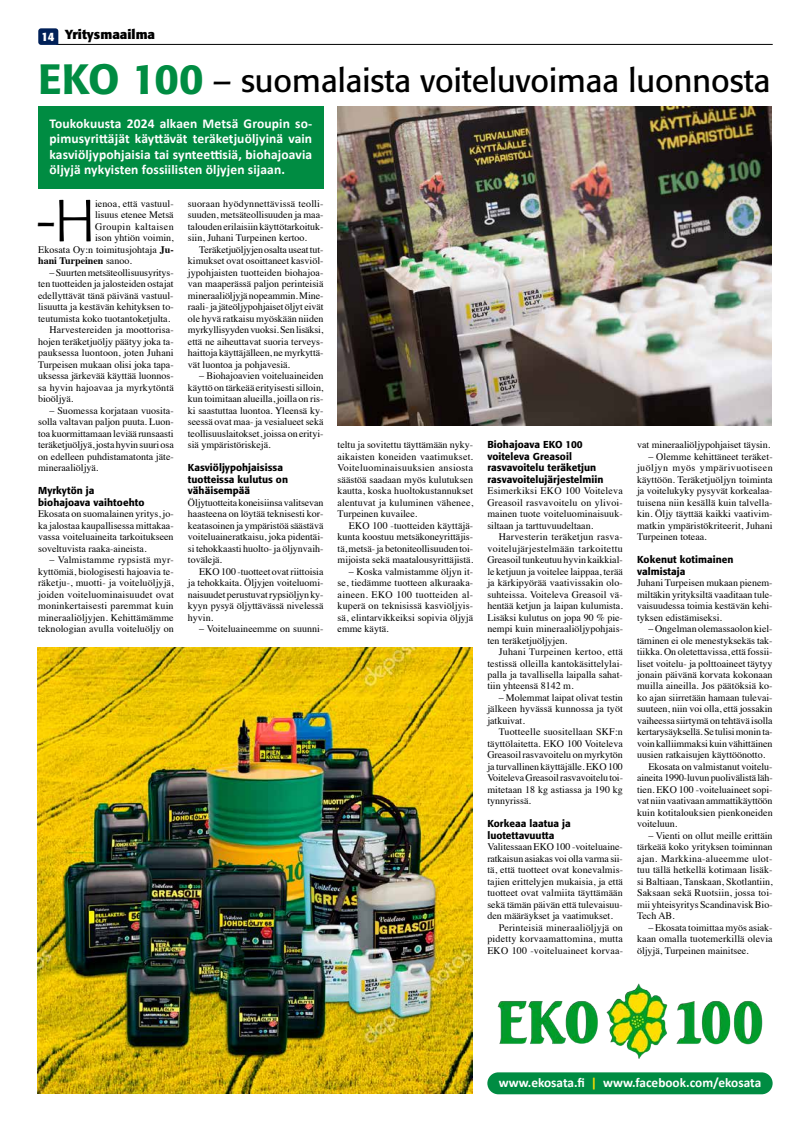
<style>
.page{position:relative;width:794px;height:1134px;background:#fff}
.page>*{position:absolute;margin:0;border:0;box-sizing:border-box;transform-origin:0 0}
.t1{font:300 58.6px "Formata";color:#000;scale:.5 1}
.t2{font:32px "Formata";color:#000}
.t3{font:700 13.5px/15.5px "Calibri";letter-spacing:.01em;color:#fff;text-align:justify}
.t4{font:700 13.3px "Calibri";color:#fff}
.t5{font:700 13px "Formata";color:#000}
.t6{font:10px/11.5px "Times";color:#000;text-align:justify}
.t7{font:500 10px/11.5px "Formata";letter-spacing:.005em;color:#000}
.t8{font:700 10px "Times";color:#000}
.t9{font:10px "Times";letter-spacing:.04em;color:#000}
.s1{font-weight:500;font-size:42px;color:#008c42}
.s2{font-weight:700}
.s3{font-weight:400}
.s4{color:#f9dd00}
</style>
<div class="page">
<hr style="left:56px;top:44px;width:716px;height:1px;background:#000">
<svg style="left:38px;top:28px;width:20px;height:17px"></svg>
<div style="left:487px;top:1072px;width:285px;height:22px;background:#008c42;border-radius:11px"></div>
<div style="left:38px;top:106px;width:285px;height:83px;background:#008c42"></div>
<img style="left:37px;top:648px;width:435px;height:446px">
<img style="left:338px;top:106px;width:434px;height:319px">
<img style="left:497px;top:983px;width:266px;height:76px">
<h3 class="t5" style="left:41px;top:27px;width:115px"><sub>214</sub> Yritysmaailma</h3>
<h2 class="t2" style="left:38px;top:61px;width:734px"><span class="s1">EKO 100</span> – suomalaista voiteluvoimaa luonnosta</h2>
<h3 class="t3" style="left:50px;top:115px;width:264px">Toukokuusta 2024 alkaen Metsä Groupin so&shy;pimusyrittäjät käyttävät teräketjuöljyinä vain kasviöljypohjaisia tai synteettisiä, biohajoavia öljyjä nykyisten fossiilisten öljyjen sijaan.</h3>
<h1 class="t1" style="left:38px;top:186px;width:116px">–H</h1>
<p class="t6" style="left:95px;top:197px;width:80px">ienoa, että vastuul-</p>
<p class="t6" style="left:95px;top:208px;width:80px">lisuus etenee Metsä</p>
<p class="t9" style="left:95px;top:217px;width:80px">Groupin kaltaisen</p>
<p class="t6" style="left:95px;top:231px;width:80px">ison yhtiön voimin,</p>
<p class="t6" style="left:38px;top:243px;width:137px">Ekosata Oy:n toimitusjohtaja <span class="s2">Ju-</span></p>
<p class="t8" style="left:38px;top:251px;width:95px">hani Turpeinen <span class="s3">sanoo.</span></p>
<p class="t6" style="left:50px;top:266px;width:126px">– Suurten metsäteollisuusyritys-</p>
<p class="t6" style="left:38px;top:277px;width:137px">ten tuotteiden ja jalosteiden ostajat</p>
<p class="t6" style="left:38px;top:289px;width:137px">edellyttävät tänä päivänä vastuul-</p>
<p class="t6" style="left:38px;top:300px;width:137px">lisuutta ja kestävän kehityksen to-</p>
<p class="t6" style="left:38px;top:312px;width:133px">teutumista koko tuotantoketjulta.</p>
<p class="t6" style="left:50px;top:323px;width:126px">Harvestereiden ja moottorisa-</p>
<p class="t6" style="left:38px;top:335px;width:137px">hojen teräketjuöljy päätyy joka ta-</p>
<p class="t6" style="left:38px;top:346px;width:137px">pauksessa luontoon, joten Juhani</p>
<p class="t6" style="left:38px;top:358px;width:137px">Turpeisen mukaan olisi joka tapa-</p>
<p class="t6" style="left:38px;top:369px;width:137px">uksessa järkevää käyttää luonnos-</p>
<p class="t6" style="left:38px;top:381px;width:137px">sa hyvin hajoavaa ja myrkytöntä</p>
<p class="t6" style="left:38px;top:392px;width:37px">bioöljyä.</p>
<p class="t6" style="left:38px;top:404px;width:137px;text-indent:11px">– Suomessa korjataan vuosita&shy;solla valtavan paljon puuta. Luon&shy;toa kuormittamaan leviää runsaasti teräketjuöljyä, josta hyvin suuri osa on edelleen puhdistamatonta jäte&shy;mineraaliöljyä.</p>
<p class="t7" style="left:38px;top:485px;width:108px">Myrkytön ja biohajoava vaihtoehto</p>
<p class="t6" style="left:38px;top:507px;width:137px">Ekosata on suomalainen yritys, jo&shy;ka jalostaa kaupallisessa mittakaa&shy;vassa voiteluaineita tarkoitukseen soveltuvista raaka-aineista.</p>
<p class="t6" style="left:38px;top:553px;width:137px;text-indent:11px">– Valmistamme rypsistä myr&shy;kyttömiä, biologisesti hajoavia te&shy;räketju-, muotti- ja voiteluöljyjä, joiden voiteluominaisuudet ovat moninkertaisesti paremmat kuin mineraaliöljyjen. Kehittämämme teknologian avulla voiteluöljy on</p>
<p class="t6" style="left:188px;top:197px;width:137px">suoraan hyödynnettävissä teolli&shy;suuden, metsäteollisuuden ja maa&shy;talouden erilaisiin käyttötarkoituk&shy;siin, Juhani Turpeinen kertoo.</p>
<p class="t6" style="left:188px;top:243px;width:137px;text-indent:11px">Teräketjuöljyjen osalta useat tut&shy;kimukset ovat osoittaneet kasviöl&shy;jypohjaisten tuotteiden biohajoa&shy;van maaperässä paljon perinteisiä mineraaliöljyjä nopeammin. Mine&shy;raali- ja jäteöljypohjaiset öljyt eivät ole hyvä ratkaisu myöskään niiden myrkyllisyyden vuoksi. Sen lisäksi, että ne aiheuttavat suoria terveys&shy;haittoja käyttäjälleen, ne myrkyttä&shy;vät luontoa ja pohjavesiä.</p>
<p class="t6" style="left:188px;top:369px;width:137px;text-indent:11px">– Biohajoavien voiteluaineiden käyttö on tärkeää erityisesti silloin, kun toimitaan alueilla, joilla on ris&shy;ki saastuttaa luontoa. Yleensä ky&shy;seessä ovat maa- ja vesialueet sekä teollisuuslaitokset, joissa on erityi&shy;siä ympäristöriskejä.</p>
<p class="t7" style="left:188px;top:462px;width:102px">Kasviöljypohjaisissa tuotteissa kulutus on vähäisempää</p>
<p class="t6" style="left:188px;top:496px;width:137px">Öljytuotteita koneisiinsa valitsevan haasteena on löytää teknisesti kor&shy;keatasoinen ja ympäristöä säästävä voiteluaineratkaisu, joka pidentäi&shy;si tehokkaasti huolto- ja öljynvaih&shy;tovälejä.</p>
<p class="t6" style="left:188px;top:565px;width:137px;text-indent:11px">EKO 100 -tuotteet ovat riittoisia ja tehokkaita. Öljyjen voiteluomi&shy;naisuudet perustuvat rypsiöljyn ky&shy;kyyn pysyä öljyttävässä nivelessä hyvin.</p>
<p class="t6" style="left:199px;top:622px;width:126px">– Voiteluaineemme on suunni-</p>
<p class="t6" style="left:338px;top:438px;width:137px">teltu ja sovitettu täyttämään nyky&shy;aikaisten koneiden vaatimukset.<br>Voiteluominaisuuksien ansiosta säästöä saadaan myös kulutuksen kautta, koska huoltokustannukset alentuvat ja kuluminen vähenee, Turpeinen kuvailee.</p>
<p class="t6" style="left:338px;top:519px;width:137px;text-indent:11px">EKO 100 -tuotteiden käyttäjä&shy;kunta koostuu metsäkoneyrittäjis&shy;tä, metsä- ja betoniteollisuuden toi&shy;mijoista sekä maatalousyrittäjistä.</p>
<p class="t6" style="left:338px;top:565px;width:137px;text-indent:11px">– Koska valmistamme öljyn it&shy;se, tiedämme tuotteen alkuraaka&shy;aineen. EKO 100 tuotteiden al&shy;kuperä on teknisissä kasviöljyis&shy;sä, elintarvikkeiksi sopivia öljyjä emme käytä.</p>
<p class="t7" style="left:487px;top:439px;width:118px">Biohajoava EKO 100 voiteleva Greasoil rasvavoitelu teräketjun rasvavoitelujärjestelmiin</p>
<p class="t6" style="left:487px;top:484px;width:137px">Esimerkiksi EKO 100 Voiteleva Greasoil rasvavoitelu on ylivoi&shy;mainen tuote voiteluominaisuuk&shy;siltaan ja tarttuvuudeltaan.</p>
<p class="t6" style="left:487px;top:530px;width:137px;text-indent:11px">Harvesterin teräketjun rasva&shy;voitelujärjestelmään tarkoitettu Greasoil tunkeutuu hyvin kaikkial&shy;le ketjuun ja voitelee laippaa, terää ja kärkipyörää vaativissakin olo&shy;suhteissa. Voiteleva Greasoil vä&shy;hentää ketjun ja laipan kulumista.<br>Lisäksi kulutus on jopa 90 % pie&shy;nempi kuin mineraaliöljypohjais&shy;ten teräketjuöljyjen.</p>
<p class="t6" style="left:487px;top:645px;width:137px;text-indent:11px">Juhani Turpeinen kertoo, että testissä olleilla kantokäsittelylai&shy;palla ja tavallisella laipalla sahat&shy;tiin yhteensä 8142 m.</p>
<p class="t6" style="left:487px;top:691px;width:137px;text-indent:11px">– Molemmat laipat olivat testin jälkeen hyvässä kunnossa ja työt jatkuivat.</p>
<p class="t6" style="left:487px;top:725px;width:137px;text-indent:11px">Tuotteelle suositellaan SKF:n täyttölaitetta. EKO 100 Voiteleva Greasoil rasvavoitelu on myrkytön ja turvallinen käyttäjälle. EKO 100<br>Voiteleva Greasoil rasvavoitelu toi&shy;mitetaan 18 kg astiassa ja 190 kg tynnyrissä.</p>
<p class="t7" style="left:487px;top:818px;width:85px">Korkeaa laatua ja luotettavuutta</p>
<p class="t6" style="left:487px;top:840px;width:137px">Valitessaan EKO 100 -voiteluaine&shy;ratkaisun asiakas voi olla varma sii&shy;tä, että tuotteet ovat konevalmis&shy;tajien erittelyjen mukaisia, ja että tuotteet ovat valmiita täyttämään sekä tämän päivän että tulevaisuu&shy;den määräykset ja vaatimukset.</p>
<p class="t6" style="left:487px;top:921px;width:137px;text-indent:11px">Perinteisiä mineraaliöljyjä on pidetty korvaamattomina, mutta EKO 100 -voiteluaineet korvaa-</p>
<p class="t6" style="left:637px;top:438px;width:135px">vat mineraaliöljypohjaiset täysin.</p>
<p class="t6" style="left:637px;top:450px;width:137px;text-indent:11px">– Olemme kehittäneet teräket&shy;juöljyn myös ympärivuotiseen käyttöön. Teräketjuöljyn toiminta ja voitelukyky pysyvät korkealaa&shy;tuisena niin kesällä kuin talvella&shy;kin. Öljy täyttää kaikki vaativim&shy;matkin ympäristökriteerit, Juhani Turpeinen toteaa.</p>
<p class="t7" style="left:637px;top:554px;width:98px">Kokenut kotimainen valmistaja</p>
<p class="t6" style="left:637px;top:576px;width:137px">Juhani Turpeisen mukaan pienem&shy;miltäkin yrityksiltä vaaditaan tule&shy;vaisuudessa toimia kestävän kehi&shy;tyksen edistämiseksi.</p>
<p class="t6" style="left:648px;top:622px;width:126px">– Ongelman olemassaolon kiel-</p>
<p class="t6" style="left:637px;top:633px;width:137px">täminen ei ole menestyksekäs tak-</p>
<p class="t6" style="left:637px;top:645px;width:137px">tiikka. On oletettavissa, että fossii-</p>
<p class="t6" style="left:637px;top:656px;width:137px">liset voitelu- ja polttoaineet täytyy</p>
<p class="t6" style="left:637px;top:668px;width:137px">jonain päivänä korvata kokonaan</p>
<p class="t6" style="left:637px;top:679px;width:137px">muilla aineilla. Jos päätöksiä ko-</p>
<p class="t6" style="left:637px;top:691px;width:137px">ko ajan siirretään hamaan tulevai-</p>
<p class="t6" style="left:637px;top:702px;width:137px">suuteen, niin voi olla, että jossakin</p>
<p class="t6" style="left:637px;top:714px;width:137px">vaiheessa siirtymä on tehtävä isolla</p>
<p class="t6" style="left:637px;top:725px;width:137px">kertarysäyksellä. Se tulisi monin ta-</p>
<p class="t6" style="left:637px;top:737px;width:137px">voin kalliimmaksi kuin vähittäinen</p>
<p class="t6" style="left:637px;top:748px;width:130px">uusien ratkaisujen käyttöönotto.</p>
<p class="t6" style="left:648px;top:760px;width:126px">Ekosata on valmistanut voitelu-</p>
<p class="t6" style="left:637px;top:771px;width:137px">aineita 1990-luvun puolivälistä läh-</p>
<p class="t6" style="left:637px;top:783px;width:137px">tien. EKO 100 -voiteluaineet sopi-</p>
<p class="t6" style="left:637px;top:794px;width:137px">vat niin vaativaan ammattikäyttöön</p>
<p class="t6" style="left:637px;top:806px;width:137px">kuin kotitalouksien pienkoneiden</p>
<p class="t6" style="left:637px;top:817px;width:42px">voiteluun.</p>
<p class="t6" style="left:637px;top:829px;width:137px;text-indent:11px">– Vienti on ollut meille erittäin tärkeää koko yrityksen toiminnan ajan. Markkina-alueemme ulot&shy;tuu tällä hetkellä kotimaan lisäk&shy;si Baltiaan, Tanskaan, Skotlantiin, Saksaan sekä Ruotsiin, jossa toi&shy;mii yhteisyritys Scandinavisk Bio-Tech AB.</p>
<p class="t6" style="left:637px;top:921px;width:137px;text-indent:11px">– Ekosata toimittaa myös asiak&shy;kaan omalla tuotemerkillä olevia öljyjä, Turpeinen mainitsee.</p>
<h3 class="t4" style="left:499px;top:1073px;width:264px">www.ekosata.fi <span class="s4">|</span> www.facebook.com/ekosata</h3>
</div>
